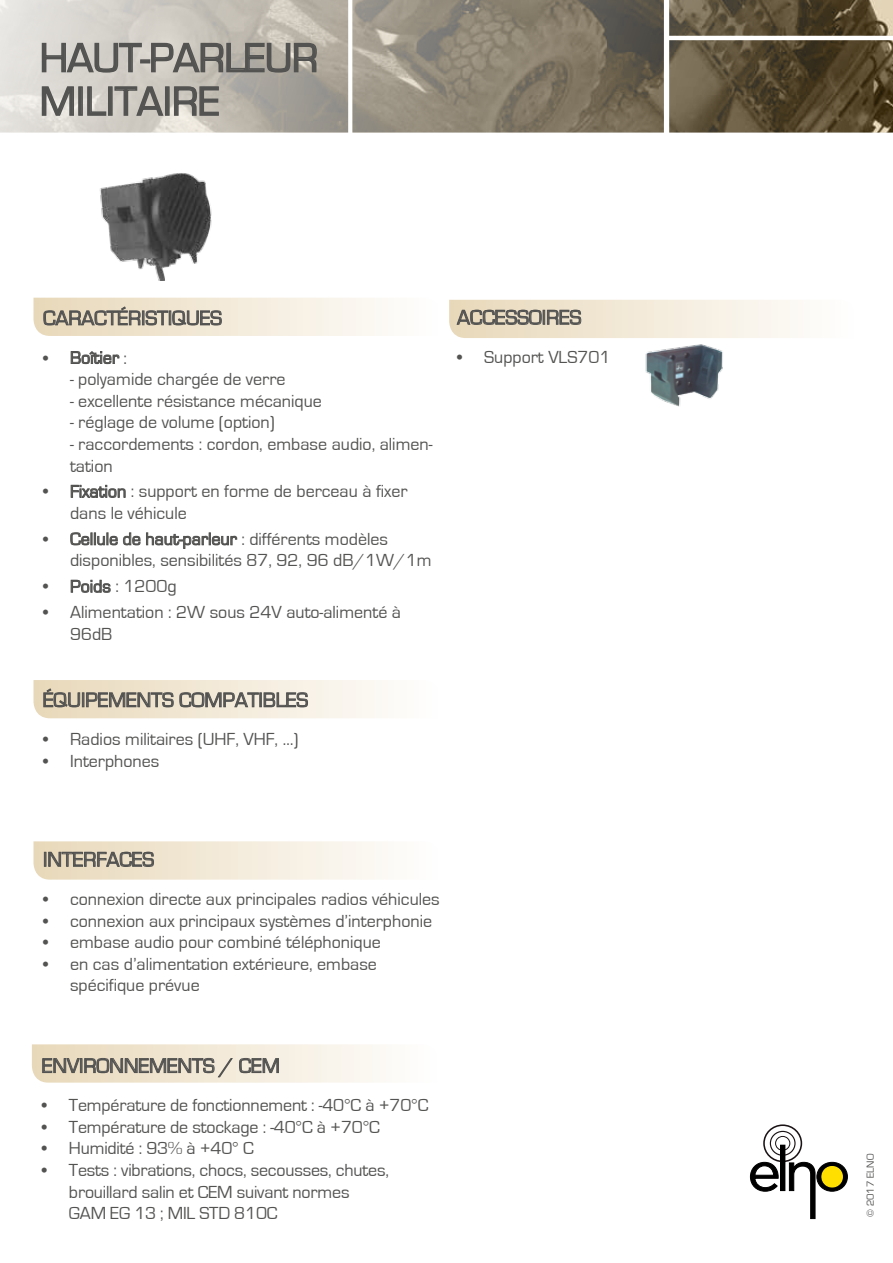
<style>
.page{position:relative;width:893px;height:1263px;background:#fff}
.page>*{position:absolute;margin:0;border:0;box-sizing:border-box;transform-origin:0 0}
.t1{font:42px/43.5px "Eurostile";letter-spacing:-.01em;color:#535352}
.t2{font:21px "Eurostile";color:#535352}
.t3{font:18px/21.6px "Eurostile";color:#535352}
.t4{font:10.5px "Eurostile";color:#535352}
</style>
<div class="page">
<img style="left:0;top:0;width:893px;height:133px">
<svg style="left:32px;top:1044px;width:348px;height:39px;background:#e1d9c9"></svg>
<svg style="left:33px;top:298px;width:348px;height:38px;background:#e4dccc"></svg>
<svg style="left:70px;top:351px;width:50px;height:13px"></svg>
<svg style="left:70px;top:485px;width:56px;height:13px"></svg>
<svg style="left:70px;top:532px;width:167px;height:17px"></svg>
<svg style="left:70px;top:579px;width:41px;height:14px"></svg>
<svg style="left:33px;top:680px;width:348px;height:38px;background:#ded6c7"></svg>
<svg style="left:33px;top:841px;width:348px;height:39px;background:#e9e1d1"></svg>
<img style="left:100px;top:173px;width:112px;height:107px">
<svg style="left:449px;top:300px;width:348px;height:38px;background:#e8e0cf"></svg>
<img style="left:645px;top:344px;width:78px;height:63px">
<div style="left:775px;top:1136px;width:15px;height:14px;border:1px solid #1a1215;border-radius:50%"></div>
<div style="left:770px;top:1131px;width:26px;height:25px;border:1px solid #1a1215;border-radius:50%"></div>
<div style="left:763px;top:1124px;width:39px;height:38px;border:2px solid #1a1215;border-radius:50%"></div>
<svg style="left:750px;top:1162px;width:28px;height:29px"></svg>
<div style="left:780px;top:1145px;width:5px;height:45px;background:#000"></div>
<svg style="left:789px;top:1162px;width:59px;height:57px"></svg>
<div style="left:821px;top:1166px;width:22px;height:21px;background:#ffdf00;border-radius:50%"></div>
<svg style="left:41px;top:42px;width:102px;height:32px;background:#b4b2ad"></svg>
<div style="left:140px;top:59px;width:10px;height:4px;border:2px solid #535352"></div>
<svg style="left:150px;top:42px;width:168px;height:32px;background:#a19e96"></svg>
<svg style="left:41px;top:82px;width:34px;height:35px"></svg>
<div style="left:78px;top:86px;width:5px;height:30px;border:2px solid #535352"></div>
<svg style="left:86px;top:86px;width:21px;height:31px"></svg>
<div style="left:108px;top:86px;width:5px;height:30px;border:2px solid #535352"></div>
<svg style="left:114px;top:85px;width:51px;height:32px;background:#b2afa9"></svg>
<div style="left:165px;top:86px;width:5px;height:30px;border:2px solid #535352"></div>
<svg style="left:173px;top:86px;width:47px;height:31px"></svg>
<h1 class="t1" style="left:40px;top:37px;width:280px">HAUT-PARLEUR<br>MILITAIRE</h1>
<p class="t2" style="left:43px;top:307px;width:180px">CARACTÉRISTIQUES</p>
<p class="t3" style="left:43px;top:347px;width:86px">• Boîtier :</p>
<p class="t3" style="left:70px;top:369px;width:217px">- polyamide chargée de verre</p>
<p class="t3" style="left:70px;top:390px;width:253px">- excellente résistance mécanique</p>
<p class="t3" style="left:70px;top:412px;width:206px">- réglage de volume (option)</p>
<p class="t3" style="left:70px;top:434px;width:364px">- raccordements : cordon, embase audio, alimen&shy;tation</p>
<p class="t3" style="left:70px;top:481px;width:339px;text-indent:-27px">• Fixation : support en forme de berceau à fixer dans le véhicule</p>
<p class="t3" style="left:70px;top:528px;width:363px;text-indent:-27px">• Cellule de haut-parleur : différents modèles disponibles, sensibilités 87, 92, 96 dB/1W/1m</p>
<p class="t3" style="left:43px;top:576px;width:135px">• Poids : 1200g</p>
<p class="t3" style="left:70px;top:602px;width:333px;text-indent:-27px">• Alimentation : 2W sous 24V auto-alimenté à<br>96dB</p>
<p class="t2" style="left:43px;top:689px;width:267px">ÉQUIPEMENTS COMPATIBLES</p>
<p class="t3" style="left:43px;top:729px;width:257px">• Radios militaires (UHF, VHF, …)</p>
<p class="t3" style="left:43px;top:751px;width:118px">• Interphones</p>
<p class="t2" style="left:457px;top:306px;width:126px">ACCESSOIRES</p>
<p class="t3" style="left:457px;top:347px;width:155px">• Support VLS701</p>
<p class="t2" style="left:43px;top:848px;width:113px">INTERFACES</p>
<p class="t3" style="left:43px;top:888px;width:398px">• connexion directe aux principales radios véhicules</p>
<p class="t3" style="left:43px;top:910px;width:391px">• connexion aux principaux systèmes d’interphonie</p>
<p class="t3" style="left:43px;top:932px;width:339px">• embase audio pour combiné téléphonique</p>
<p class="t3" style="left:70px;top:953px;width:308px;text-indent:-27px">• en cas d’alimentation extérieure, embase spécifique prévue</p>
<p class="t2" style="left:42px;top:1054px;width:239px">ENVIRONNEMENTS / CEM</p>
<p class="t3" style="left:42px;top:1095px;width:388px">• Température de fonctionnement : -40°C à +70°C</p>
<p class="t3" style="left:42px;top:1116px;width:339px">• Température de stockage : -40°C à +70°C</p>
<p class="t3" style="left:42px;top:1138px;width:213px">• Humidité : 93% à +40° C</p>
<p class="t3" style="left:69px;top:1159px;width:321px;text-indent:-27px">• Tests : vibrations, chocs, secousses, chutes, brouillard salin et CEM suivant normes<br>GAM EG 13 ; MIL STD 810C</p>
<p class="t4" style="left:865px;top:1217px;width:64px;rotate:-90deg">© 2017 ELNO</p>
</div>
